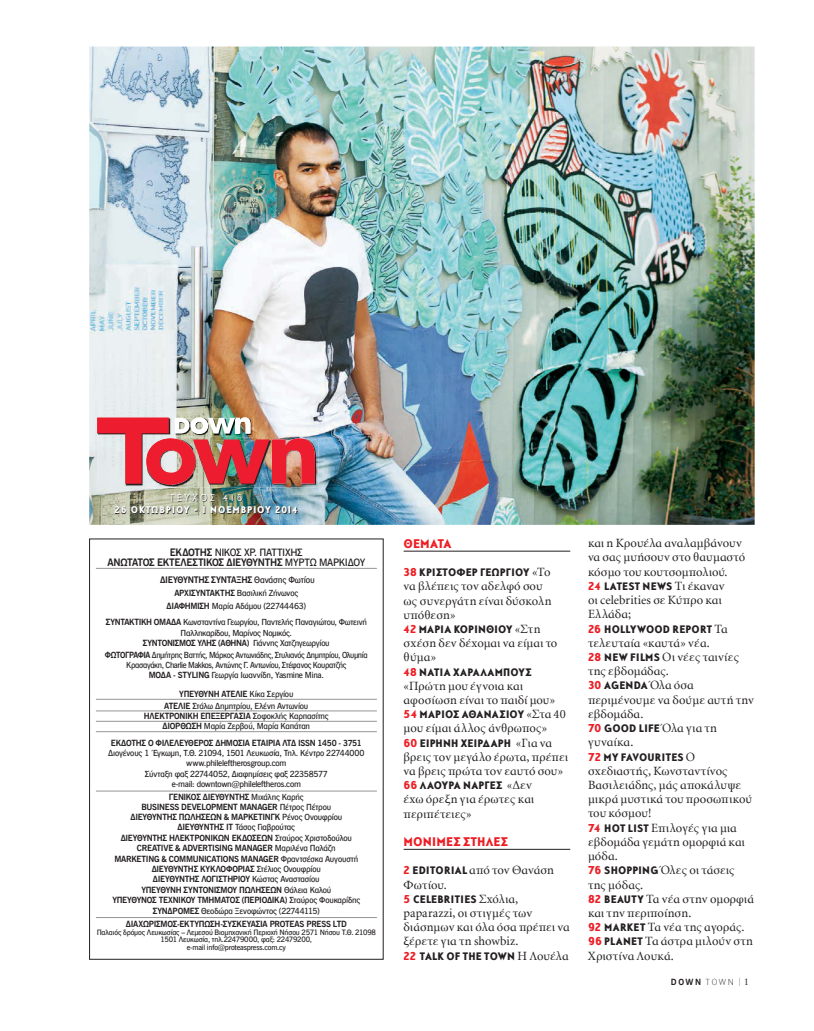
<style>
.page{position:relative;width:814px;height:1031px;background:#fff}
.page>*{position:absolute;margin:0;border:0;box-sizing:border-box;transform-origin:0 0}
.t1{font:900 13.75px "Mercury";letter-spacing:.01em;color:#ed1d24}
.t2{font:12.5px/14.2px "Minion Greek";letter-spacing:.005em;color:#231f20}
.t3{font:900 11.88px "Mercury";letter-spacing:.015em;color:#231f20}
.t4{font:900 10.62px "Mercury";letter-spacing:.08em;color:#fff}
.t5{font:10.62px "Mercury";letter-spacing:.25em;color:#fff}
.t6{font:600 10.25px "C Dsans 04";letter-spacing:-.035em;color:#231f20}
.t7{font:500 10.25px "C Dsans 03";letter-spacing:-.035em;color:#231f20}
.t8{font:600 9px "C Dsans 04";letter-spacing:-.03em;color:#231f20}
.t9{font:600 8.5px/10.4px "C Dsans 04";letter-spacing:-.03em;color:#231f20;text-align:center}
.t10{font:500 8.5px/10.4px "C Dsans 03";letter-spacing:-.03em;color:#231f20;text-align:center}
.t11{font:500 8.5px/10.2px "C Dsans 03";letter-spacing:-.03em;color:#231f20;text-align:center;scale:.93 1}
.t12{font:500 7.5px/7.9px "C Dsans 03";letter-spacing:-.02em;color:#231f20;text-align:center}
.s1{font-family:"C Dsans 04";font-weight:600}
.s2{font-family:"C Dsans 03";font-weight:500}
.s3{font-size:12.5px;color:#ed1d24}
.s4{font-family:"Minion Greek";font-weight:400;font-size:12.5px}
.s5{font-family:"Mercury";font-weight:900;color:#ed1d24}
.s6{font-family:"Mercury";font-weight:900;font-size:11.88px}
.s7{font-family:"C Dsans 00";font-weight:100}
.s8{font-family:"C Dsans 00";font-weight:100;font-style:italic;font-size:10px;color:#808285}
.s9{font-family:"UB Goudies";font-weight:400;font-size:8.75px}
</style>
<div class="page">
<img style="left:89px;top:47px;width:665px;height:478px">
<div style="left:89px;top:539px;width:294px;height:421px;border:1px solid #231f20"></div>
<hr style="left:96px;top:568px;width:281px;height:1px;background:#939598">
<hr style="left:96px;top:699px;width:281px;height:1px;background:#939598">
<hr style="left:96px;top:710px;width:281px;height:1px;background:#939598">
<hr style="left:96px;top:721px;width:281px;height:1px;background:#939598">
<hr style="left:96px;top:731px;width:281px;height:1px;background:#939598">
<hr style="left:96px;top:791px;width:281px;height:1px;background:#939598">
<hr style="left:96px;top:917px;width:281px;height:1px;background:#939598">
<img style="left:116px;top:495px;width:205px;height:30px">
<img style="left:147px;top:439px;width:171px;height:49px">
<img style="left:193px;top:485px;width:5px;height:3px">
<img style="left:147px;top:485px;width:25px;height:2px">
<img style="left:97px;top:417px;width:218px;height:68px">
<hr style="left:403px;top:551px;width:167px;height:1px;background:#231f20">
<hr style="left:403px;top:849px;width:167px;height:1px;background:#231f20">
<p class="t5" style="left:170px;top:494px;width:74px">ΤΕΥΧΟΣ 416</p>
<p class="t4" style="left:115px;top:506px;width:184px">26 ΟΚΤΩΒΡΙΟΥ - 1 NOEΜΒΡΙΟΥ 2014</p>
<p class="t7" style="left:170px;top:548px;width:134px"><span class="s1">EΚ∆OΤΗΣ</span> ΝΙΚΟΣ ΧΡ. ΠΑΤΤΙΧΗΣ</p>
<p class="t6" style="left:107px;top:558px;width:259px">ΑΝΩΤΑΤΟΣ ΕΚΤΕΛΕΣΤΙΚΟΣ ∆ΙΕΥΘΥΝΤΗΣ <span class="s2">ΜΥΡΤΩ ΜΑΡΚΙ∆ΟΥ</span></p>
<p class="t8" style="left:160px;top:576px;width:156px">∆ΙΕΥΘΥΝΤΗΣ ΣΥΝΤΑΞΗΣ <span class="s2">Θανάσης Φωτίου</span></p>
<p class="t10" style="left:166px;top:588px;width:141px;line-height:12.9px"><span class="s1">ΑΡΧΙΣΥΝΤΑΚΤΗΣ</span> Βασιλική Ζήνωνος <span class="s1">∆ΙΑΦΗΜΙΣΗ</span> Μαρία Αδάμου (22744463)</p>
<p class="t10" style="left:106px;top:618px;width:262px"><span class="s1">ΣΥΝΤΑΚΤΙΚΗ ΟΜΑ∆Α</span> Κωνσταντίνα Γεωργίου, Παντελής Παναγιώτου, Φωτεινή<br>Παλληκαρίδου, Μαρίνος Νομικός.</p>
<p class="t9" style="left:143px;top:639px;width:188px">ΣΥΝΤΟΝΙΣΜΟΣ ΥΛΗΣ (ΑΘΗΝΑ) <span class="s2">Γιάννης Χατζηγεωργίου</span></p>
<p class="t11" style="left:105px;top:650px;width:284px"><span class="s1">ΦΩΤΟΓΡΑΦΙΑ</span> ∆ημήτρης Βαττής, Μάρκος Αντωνιάδης, Στυλιανός ∆ημητρίου, Ολυμπία<br>Κρασαγάκη, Charlie Makkos, Αντώνης Γ. Αντωνίου, Στέφανος Κουρατζής<br><span class="s1">ΜΟ∆Α - STYLING</span> Γεωργία Iωαννίδη, Yasmine Mina.</p>
<p class="t9" style="left:179px;top:690px;width:116px">ΥΠΕΥΘΥΝΗ ΑΤΕΛΙΕ <span class="s2">Κίκα Σεργίου</span></p>
<p class="t10" style="left:164px;top:701px;width:146px"><span class="s1">ΑΤΕΛΙΕ</span> Στάλω ∆ημητρίου, Ελένη Αντωνίου</p>
<p class="t9" style="left:144px;top:712px;width:186px">ΗΛΕΚΤΡΟΝΙΚΗ ΕΠΕΞΕΡΓΑΣΙΑ <span class="s2">Σοφοκλής Καρπασίτης</span></p>
<p class="t10" style="left:162px;top:722px;width:149px"><span class="s1">∆ΙΟΡΘΩΣΗ</span> Μαρία Ζερβού, Μαρία Καπάταη</p>
<p class="t9" style="left:111px;top:738px;width:252px">ΕΚ∆ΟΤΗΣ Ο ΦΙΛΕΛΕΥΘΕΡΟΣ ∆ΗΜΟΣΙΑ ΕΤΑΙΡΙΑ ΛΤ∆ ISSN 1450 - 3751</p>
<p class="t10" style="left:108px;top:748px;width:258px">∆ιογένους 1 Έγκωμη, Τ.Θ. 21094, 1501 Λευκωσία, Τηλ. Κέντρο 22744000 www.phileleftherosgroup.com<br>Σύνταξη φαξ 22744052, ∆ιαφημίσεις φαξ 22358577<br>e-mail: downtown@phileleftheros.com</p>
<p class="t9" style="left:141px;top:793px;width:191px;line-height:9.5px">ΓΕΝΙΚΟΣ ∆ΙΕΥΘΥΝΤΗΣ <span class="s2">Mιχάλης Καρής<br></span>BUSINESS DEVELOPMENT MANAGER <span class="s2">Πέτρος Πέτρου</span></p>
<p class="t9" style="left:130px;top:813px;width:213px">∆ΙΕΥΘΥΝΤΗΣ ΠΩΛΗΣΕΩΝ &amp; ΜΑΡΚΕΤΙΝΓΚ <span class="s2">Ρένος Ονουφρίου</span></p>
<p class="t10" style="left:177px;top:823px;width:119px"><span class="s1">∆ΙΕΥΘΥΝΤΗΣ IT</span> Tάσος Γιαβρούτας</p>
<p class="t9" style="left:112px;top:833px;width:249px">∆ΙΕΥΘΥΝΤΗΣ ΗΛΕΚΤΡΟΝΙΚΩΝ ΕΚ∆ΟΣΕΩΝ <span class="s2">Σταύρος Χριστοδούλου </span>CREATIVE &amp; ADVERTISING MANAGER <span class="s2">Μαριλένα Παλάζη<br></span>MARKETING &amp; COMMUNICATIONS MANAGER <span class="s2">Φραντσέσκα Αυγουστή </span>∆ΙΕΥΘΥΝΤΗΣ ΚΥΚΛΟΦΟΡΙΑΣ <span class="s2">Στέλιος Ονουφρίου<br></span>∆ΙΕΥΘΥΝΤΗΣ ΛΟΓΙΣΤΗΡΙΟΥ <span class="s2">Κώστας Αναστασίου<br></span>ΥΠΕΥΘΥΝΗ ΣΥΝΤΟΝΙΣΜΟΥ ΠΩΛΗΣΕΩΝ <span class="s2">Θάλεια Καλού<br></span>ΥΠΕΥΘΥΝΟΣ ΤΕΧΝΙΚΟΥ ΤΜΗΜΑΤΟΣ (ΠΕΡΙΟ∆ΙΚΑ) <span class="s2">Σταύρος Φουκαρίδης</span></p>
<p class="t10" style="left:153px;top:906px;width:169px"><span class="s1">ΣΥΝ∆ΡΟΜΕΣ</span> Θεοδώρα Ξενοφώντος (22744115)</p>
<p class="t9" style="left:126px;top:919px;width:222px">∆ΙΑΧΩΡΙΣΜΟΣ-ΕΚΤΥΠΩΣΗ-ΣΥΣΚΕΥΑΣΙΑ PROTEAS PRESS LTD</p>
<p class="t12" style="left:97px;top:929px;width:281px">Παλαιός δρόμος Λευκωσίας – Λεμεσού Βιομηχανική Περιοχή Νήσου 2571 Νήσου Τ.Θ. 21098<br>1501 Λευκωσία, τηλ.22479000, φαξ: 22479200,<br>e-mail info@proteaspress.com.cy</p>
<p class="t1" style="left:403px;top:538px;width:49px">ΘΕΜΑΤΑ</p>
<p class="t3" style="left:403px;top:568px;width:148px"><span class="s3">38</span> ΚΡΙΣΤΟΦΕΡ ΓΕΩΡΓΙΟΥ <span class="s4">«Το</span></p>
<p class="t2" style="left:403px;top:580px;width:149px">να βλέπεις τον αδελφό σου ως συνεργάτη είναι δύσκολη υπόθεση»</p>
<p class="t3" style="left:403px;top:625px;width:138px"><span class="s3">42</span> ΜΑΡΙΑ ΚΟΡΙΝΘΙΟΥ <span class="s4">«Στη</span></p>
<p class="t2" style="left:403px;top:637px;width:155px">σχέση δεν δέχομαι να είμαι το θύμα»</p>
<p class="t3" style="left:403px;top:668px;width:129px"><span class="s3">48</span> ΝΑΤΙΑ ΧΑΡΑΛΑΜΠΟΥΣ</p>
<p class="t2" style="left:403px;top:680px;width:153px">«Πρώτη μου έγνοια και αφοσίωση είναι το παιδί μου»</p>
<p class="t3" style="left:403px;top:710px;width:164px"><span class="s3">54</span> ΜΑΡΙΟΣ ΑΘΑΝΑΣΙΟΥ <span class="s4">«Στα 40</span></p>
<p class="t2" style="left:403px;top:722px;width:145px">μου είμαι άλλος άνθρωπος»</p>
<p class="t3" style="left:403px;top:739px;width:150px"><span class="s3">60</span> ΕΙΡΗΝΗ ΧΕΙΡΔΑΡΗ <span class="s4">«Για να</span></p>
<p class="t2" style="left:403px;top:751px;width:166px">βρεις τον μεγάλο έρωτα, πρέπει να βρεις πρώτα τον εαυτό σου»</p>
<p class="t3" style="left:403px;top:781px;width:130px"><span class="s3">66</span> ΛΑΟΥΡΑ ΝΑΡΓΕΣ <span class="s4">«Δεν</span></p>
<p class="t2" style="left:403px;top:793px;width:132px">έχω όρεξη για έρωτες και περιπέτειες»</p>
<p class="t1" style="left:403px;top:837px;width:106px">ΜΟΝΙΜΕΣ ΣΤΗΛΕΣ</p>
<p class="t2" style="left:403px;top:864px;width:152px"><span class="s5">2</span> <span class="s6">EDITORIAL</span> από τον Θανάση<br>Φωτίου.</p>
<p class="t3" style="left:403px;top:895px;width:116px"><span class="s3">5</span> CELEBRITIES <span class="s4">Σχόλια,</span></p>
<p class="t2" style="left:403px;top:907px;width:168px">paparazzi, οι στιγμές των διάσημων και όλα όσα πρέπει να ξέρετε για τη showbiz.</p>
<p class="t3" style="left:403px;top:951px;width:166px"><span class="s3">22</span> TALK OF THE TOWN <span class="s4">H Λουέλα</span></p>
<p class="t2" style="left:587px;top:537px;width:159px">και η Κρουέλα αναλαμβάνουν να σας μυήσουν στο θαυμαστό κόσμο του κουτσομπολιού.</p>
<p class="t3" style="left:587px;top:582px;width:138px"><span class="s3">24</span> LATEST NEWS <span class="s4">Τι έκαναν</span></p>
<p class="t2" style="left:587px;top:594px;width:135px">οι celebrities σε Κύπρο και<br>Ελλάδα;</p>
<p class="t3" style="left:587px;top:625px;width:141px"><span class="s3">26</span> HOLLYWOOD REPORT <span class="s4">Τα</span></p>
<p class="t2" style="left:587px;top:637px;width:153px">τελευταία «καυτά» νέα.<br><span class="s5">28</span> <span class="s6">NEW FILMS</span> Οι νέες ταινίες της εβδομάδας.</p>
<p class="t3" style="left:587px;top:681px;width:107px"><span class="s3">30</span> AGENDA <span class="s4">Όλα όσα</span></p>
<p class="t2" style="left:587px;top:693px;width:167px">περιμένουμε να δούμε αυτή την εβδομάδα.</p>
<p class="t3" style="left:587px;top:724px;width:131px"><span class="s3">70</span> GOOD LIFE <span class="s4">Όλα για τη</span></p>
<p class="t2" style="left:587px;top:736px;width:47px">γυναίκα.</p>
<p class="t3" style="left:587px;top:752px;width:109px"><span class="s3">72</span> MY FAVOURITES <span class="s4">Ο</span></p>
<p class="t2" style="left:587px;top:764px;width:167px">σχεδιαστής, Κωνσταντίνος<br>Βασιλειάδης, μάς αποκάλυψε μικρά μυστικά του προσωπικού του κόσμου!<br><span class="s5">74</span> <span class="s6">HOT LIST</span> Επιλογές για μια εβδομάδα γεμάτη ομορφιά και μόδα.<br><span class="s5">76</span> <span class="s6">SHOPPING</span> Όλες οι τάσεις της μόδας.<br><span class="s5">82</span> <span class="s6">BEAUTY</span> Τα νέα στην ομορφιά και την περιποίηση.<br><span class="s5">92</span> <span class="s6">MARKET</span> Τα νέα της αγοράς.<br><span class="s5">96</span> <span class="s6">PLANET</span> Τα άστρα μιλούν στη<br>Χριστίνα Λουκά.</p>
<p class="t9" style="left:670px;top:977px;width:79px">DOWN <span class="s7">TOWN</span> <span class="s8">/</span><span class="s9">1</span></p>
</div>
